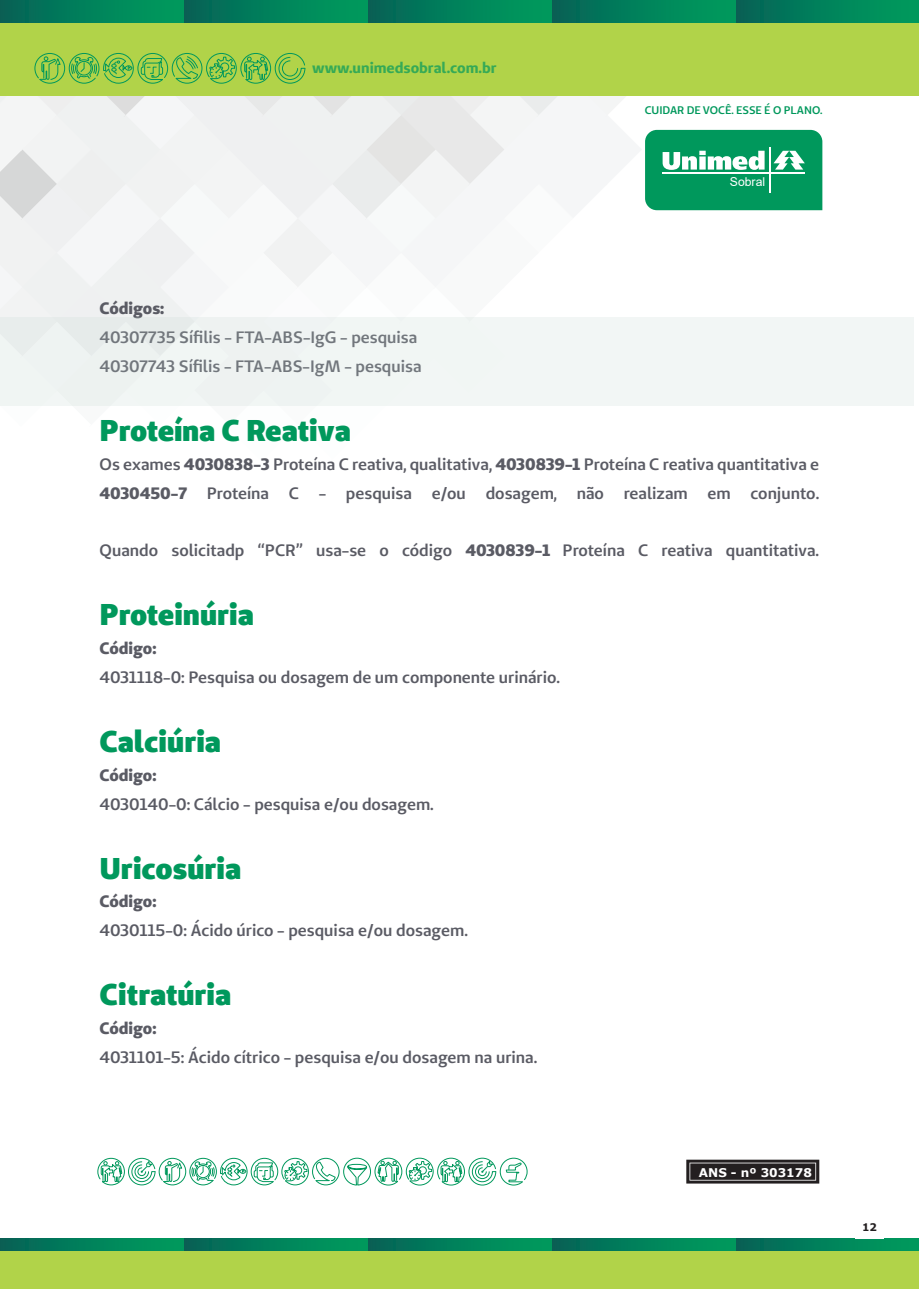
<style>
.page{position:relative;width:919px;height:1289px;background:#fff}
.page>*{position:absolute;margin:0;border:0;box-sizing:border-box;transform-origin:0 0}
.t1{font:900 30px "Unimed Sans";color:#00985c}
.t2{font:600 16.5px/28.8px "Unimed Sans";color:#5a5b64}
.t3{font:800 16.5px "Unimed Sans";color:#5a5b64}
.t4{font:700 15px "Unimed Sans";color:rgb(0 152 92/.7)}
.t5{font:12.15px "Arial";color:#fff}
.t6{font:700 12px "Verdana";color:#fff}
.t7{font:600 10.95px "Unimed Sans";color:#00985c}
.t8{font:700 10.5px "Verdana";color:#231f20}
.s1{font-weight:800}
</style>
<div class="page">
<svg style="left:686px;top:1159px;width:133px;height:24px;background:#393536"></svg>
<div style="left:0;top:1250px;width:918px;height:38px;background:#b1d349"></div>
<svg style="left:735px;top:1238px;width:183px;height:12px;background:#04825c"></svg>
<svg style="left:551px;top:1238px;width:184px;height:12px;background:#01805a"></svg>
<svg style="left:367px;top:1238px;width:184px;height:12px;background:#01805a"></svg>
<svg style="left:184px;top:1238px;width:183px;height:12px;background:#01805a"></svg>
<svg style="left:0;top:1238px;width:184px;height:12px;background:#01805a"></svg>
<div style="left:0;top:22px;width:918px;height:73px;background:#b1d349"></div>
<div style="left:735px;top:0;width:183px;height:22px;background:#00905c"></div>
<svg style="left:97px;top:1157px;width:431px;height:29px"></svg>
<svg style="left:0;top:0;width:824px;height:406px"></svg>
<div style="left:0;top:317px;width:913px;height:88px;background:#f2f6f5"></div>
<p class="t4" style="left:312px;top:58px;width:186px">www.unimedsobral.com.br</p>
<p class="t7" style="left:644px;top:103px;width:179px">CUIDAR DE VOCÊ. ESSE É O PLANO.</p>
<p class="t5" style="left:729px;top:173px;width:37px">Sobral</p>
<p class="t3" style="left:100px;top:297px;width:66px">Códigos:</p>
<p class="t2" style="left:100px;top:322px;width:323px">40307735 Sífilis - FTA-ABS-IgG - pesquisa<br>40307743 Sífilis - FTA-ABS-IgM - pesquisa</p>
<h1 class="t1" style="left:100px;top:410px;width:253px">Proteína C Reativa</h1>
<p class="t2" style="left:100px;top:449px;width:721px">Os exames <span class="s1">4030838-3</span> Proteína C reativa, qualitativa, <span class="s1">4030839-1</span> Proteína C reativa quantitativa e<br><span class="s1">4030450-7</span> Proteína C - pesquisa e/ou dosagem, não realizam em conjunto.</p>
<p class="t2" style="left:100px;top:535px;width:721px">Quando solicitadp “PCR” usa-se o código <span class="s1">4030839-1</span> Proteína C reativa quantitativa.</p>
<h1 class="t1" style="left:100px;top:594px;width:156px">Proteinúria</h1>
<p class="t3" style="left:100px;top:637px;width:58px">Código:</p>
<p class="t2" style="left:100px;top:662px;width:462px">4031118-0: Pesquisa ou dosagem de um componente urinário.</p>
<h1 class="t1" style="left:100px;top:721px;width:123px">Calciúria</h1>
<p class="t3" style="left:100px;top:764px;width:58px">Código:</p>
<p class="t2" style="left:100px;top:789px;width:336px">4030140-0: Cálcio - pesquisa e/ou dosagem.</p>
<h1 class="t1" style="left:100px;top:847px;width:143px">Uricosúria</h1>
<p class="t3" style="left:100px;top:890px;width:58px">Código:</p>
<p class="t2" style="left:100px;top:915px;width:370px">4030115-0: Ácido úrico - pesquisa e/ou dosagem.</p>
<h1 class="t1" style="left:100px;top:974px;width:133px">Citratúria</h1>
<p class="t3" style="left:100px;top:1017px;width:58px">Código:</p>
<p class="t2" style="left:100px;top:1042px;width:439px">4031101-5: Ácido cítrico - pesquisa e/ou dosagem na urina.</p>
<p class="t6" style="left:698px;top:1163px;width:114px">ANS - nº 303178</p>
<p class="t8" style="left:862px;top:1219px;width:16px">12</p>
</div>
